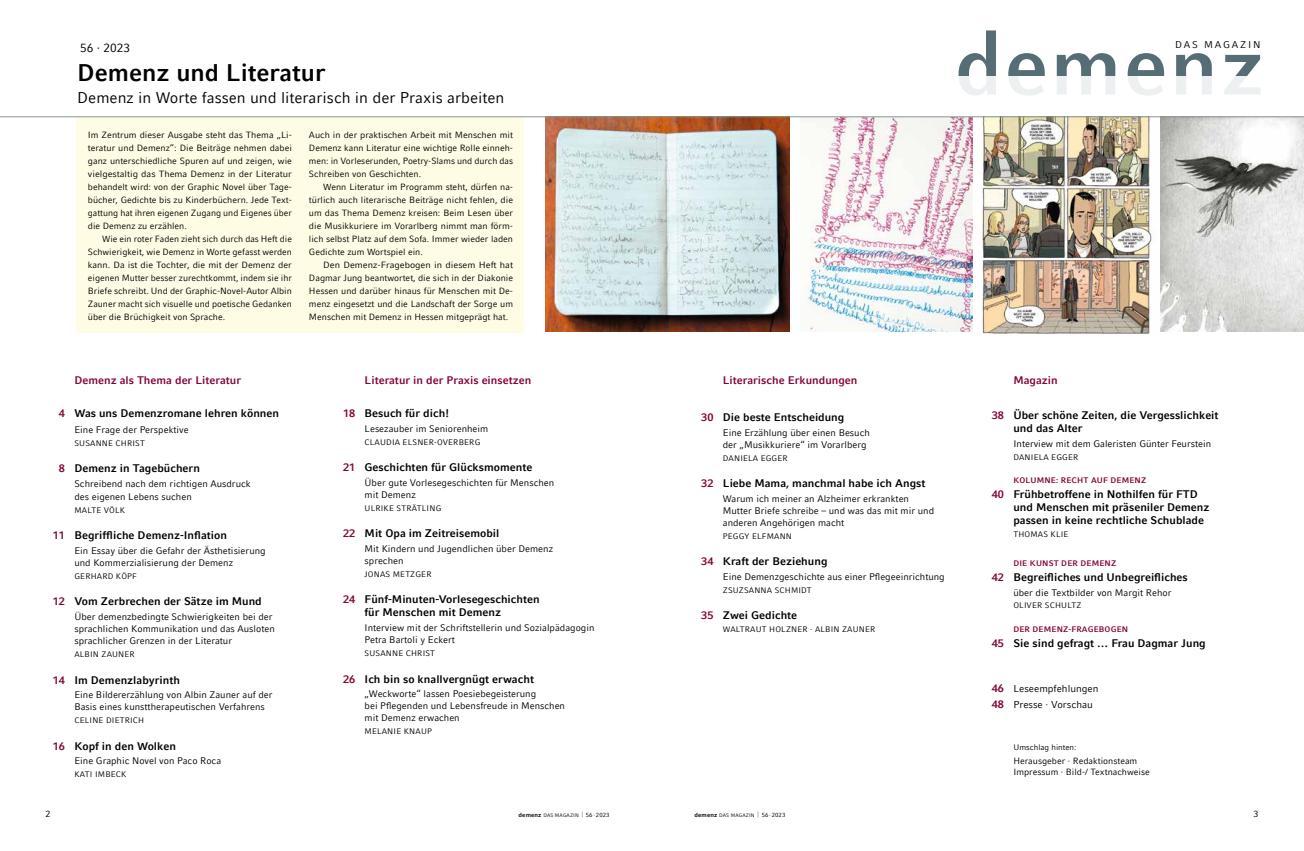
<style>
.page{position:relative;width:1304px;height:851px;background:#fff}
.page>*{position:absolute;margin:0;border:0;box-sizing:border-box;transform-origin:0 0}
.t1{font:700 24px "Compatil Fact LT Com";color:#000}
.t2{font:15.5px "Compatil Fact LT Com";color:#000}
.t3{font:12px "Compatil Fact LT Com";color:#000}
.t4{font:700 11px/13px "Compatil Fact LT Com";color:#000}
.t5{font:700 11px "Compatil Fact LT Com";color:#840338}
.t6{font:10px/15.8px "Compatil Fact LT Com";color:#000}
.t7{font:9.8px "Compatil Fact LT Com";letter-spacing:.185em;color:#000}
.t8{font:9.5px/12px "Compatil Fact LT Com";color:#000}
.t9{font:9px/13px "Compatil Fact LT Com";color:#000;text-align:justify}
.t10{font:9px/13px "Compatil Fact LT Com";color:#000;text-align:justify;scale:1.04 1}
.t11{font:8px "Compatil Fact LT Com";letter-spacing:.02em;color:#000}
.t12{font:700 8px "Compatil Fact LT Com";letter-spacing:.02em;color:#840338}
.t13{font:8px "Compatil Fact LT Com";color:#000}
.t14{font:5px "Compatil Fact LT Com";letter-spacing:.02em;color:#000}
.s1{color:#840338}
.s2{font-weight:700;font-size:11px;color:#840338}
.s3{font-weight:700;font-size:6px}
.s4{font-size:7.5px;color:#86978f}
.s5{font-size:6px}
</style>
<div class="page">
<div style="left:77px;top:117px;width:447px;height:215px;background:#fffce5"></div>
<svg style="left:959px;top:30px;width:302px;height:46px"></svg>
<div style="left:956px;top:76px;width:307px;height:27px;background:linear-gradient(to right,#f9fafb,#fafafb)"></div>
<img style="left:800px;top:118px;width:172px;height:213px">
<img style="left:978px;top:117px;width:179px;height:217px">
<img style="left:545px;top:117px;width:245px;height:214px">
<img style="left:1161px;top:117px;width:143px;height:215px">
<hr style="left:0;top:116px;width:1304px;height:1px;background:#86978f">
<h3 class="t3" style="left:80px;top:41px;width:52px">56 · 2023</h3>
<h1 class="t1" style="left:77px;top:58px;width:250px">Demenz und Literatur</h1>
<h2 class="t2" style="left:77px;top:88px;width:429px">Demenz in Worte fassen und literarisch in der Praxis arbeiten</h2>
<p class="t9" style="left:88px;top:128px;width:206px">Im Zentrum dieser Ausgabe steht das Thema „Li&shy;teratur und Demenz“: Die Beiträge nehmen dabei ganz unterschiedliche Spuren auf und zeigen, wie vielgestaltig das Thema Demenz in der Literatur behandelt wird: von der Graphic Novel über Tage&shy;bücher, Gedichte bis zu Kinderbüchern. Jede Text&shy;gattung hat ihren eigenen Zugang und Eigenes über die Demenz zu erzählen.</p>
<p class="t9" style="left:88px;top:232px;width:206px;text-indent:14px">Wie ein roter Faden zieht sich durch das Heft die Schwierigkeit, wie Demenz in Worte gefasst werden kann. Da ist die Tochter, die mit der Demenz der eigenen Mutter besser zurechtkommt, indem sie ihr Briefe schreibt. Und der Graphic-Novel-Autor Albin Zauner macht sich visuelle und poetische Gedanken über die Brüchigkeit von Sprache.</p>
<p class="t9" style="left:309px;top:128px;width:206px">Auch in der praktischen Arbeit mit Menschen mit Demenz kann Literatur eine wichtige Rolle einneh&shy;men: in Vorleserunden, Poetry-Slams und durch das Schreiben von Geschichten.</p>
<p class="t9" style="left:309px;top:180px;width:206px;text-indent:14px">Wenn Literatur im Programm steht, dürfen na&shy;türlich auch literarische Beiträge nicht fehlen, die um das Thema Demenz kreisen: Beim Lesen über die Musikkuriere im Vorarlberg nimmt man förm&shy;lich selbst Platz auf dem Sofa. Immer wieder laden Gedichte zum Wortspiel ein.</p>
<p class="t10" style="left:309px;top:258px;width:198px;text-indent:14px">Den Demenz-Fragebogen in diesem Heft hat Dagmar Jung beantwortet, die sich in der Diakonie Hessen und darüber hinaus für Menschen mit De&shy;menz eingesetzt und die Landschaft der Sorge um Menschen mit Demenz in Hessen mitgeprägt hat.</p>
<p class="t5" style="left:74px;top:374px;width:168px">Demenz als Thema der Literatur</p>
<p class="t4" style="left:59px;top:407px;width:222px"><span class="s1">4</span> Was uns Demenzromane lehren können</p>
<p class="t8" style="left:74px;top:424px;width:116px">Eine Frage der Perspektive</p>
<p class="t11" style="left:74px;top:438px;width:72px">SUSANNE CHRIST</p>
<p class="t4" style="left:59px;top:462px;width:142px"><span class="s1">8</span> Demenz in Tagebüchern</p>
<p class="t8" style="left:74px;top:477px;width:178px;line-height:13px">Schreibend nach dem richtigen Ausdruck des eigenen Lebens suchen</p>
<p class="t11" style="left:74px;top:505px;width:52px">MALTE VÖLK</p>
<p class="t4" style="left:53px;top:529px;width:176px"><span class="s1">11</span> Begriffliche Demenz-Inflation</p>
<p class="t8" style="left:74px;top:545px;width:193px">Ein Essay über die Gefahr der Ästhetisierung und Kommerzialisierung der Demenz</p>
<p class="t11" style="left:74px;top:571px;width:64px">GERHARD KÖPF</p>
<p class="t4" style="left:53px;top:595px;width:210px"><span class="s1">12</span> Vom Zerbrechen der Sätze im Mund</p>
<p class="t8" style="left:74px;top:611px;width:202px">Über demenzbedingte Schwierigkeiten bei der sprachlichen Kommunikation und das Ausloten sprachlicher Grenzen in der Literatur</p>
<p class="t11" style="left:74px;top:649px;width:62px">ALBIN ZAUNER</p>
<p class="t4" style="left:53px;top:673px;width:129px"><span class="s1">14</span> Im Demenzlabyrinth</p>
<p class="t8" style="left:74px;top:689px;width:200px">Eine Bildererzählung von Albin Zauner auf der<br>Basis eines kunsttherapeutischen Verfahrens</p>
<p class="t11" style="left:74px;top:715px;width:71px">CELINE DIETRICH</p>
<p class="t4" style="left:53px;top:739px;width:125px"><span class="s1">16</span> Kopf in den Wolken</p>
<p class="t8" style="left:74px;top:755px;width:148px">Eine Graphic Novel von Paco Roca</p>
<p class="t11" style="left:74px;top:769px;width:54px">KATI IMBECK</p>
<p class="t5" style="left:365px;top:374px;width:168px">Literatur in der Praxis einsetzen</p>
<p class="t4" style="left:343px;top:407px;width:107px"><span class="s1">18</span> Besuch für dich!</p>
<p class="t8" style="left:365px;top:423px;width:125px">Lesezauber im Seniorenheim</p>
<p class="t11" style="left:365px;top:437px;width:117px">CLAUDIA ELSNER-OVERBERG</p>
<p class="t4" style="left:343px;top:461px;width:191px"><span class="s1">21</span> Geschichten für Glücksmomente</p>
<p class="t8" style="left:365px;top:477px;width:191px">Über gute Vorlesegeschichten für Menschen mit Demenz</p>
<p class="t11" style="left:365px;top:503px;width:78px">ULRIKE STRÄTLING</p>
<p class="t4" style="left:343px;top:527px;width:158px"><span class="s1">22</span> Mit Opa im Zeitreisemobil</p>
<p class="t8" style="left:365px;top:543px;width:190px">Mit Kindern und Jugendlichen über Demenz sprechen</p>
<p class="t11" style="left:365px;top:569px;width:68px">JONAS METZGER</p>
<p class="t4" style="left:365px;top:593px;width:177px;text-indent:-22px"><span class="s1">24</span> Fünf-Minuten-Vorlesegeschichten für Menschen mit Demenz</p>
<p class="t8" style="left:365px;top:622px;width:231px">Interview mit der Schriftstellerin und Sozialpädagogin<br>Petra Bartoli y Eckert</p>
<p class="t11" style="left:365px;top:648px;width:72px">SUSANNE CHRIST</p>
<p class="t4" style="left:343px;top:672px;width:193px"><span class="s1">26</span> Ich bin so knallvergnügt erwacht</p>
<p class="t8" style="left:365px;top:688px;width:202px">„Weckworte“ lassen Poesiebegeisterung<br>bei Pflegenden und Lebensfreude in Menschen mit Demenz erwachen</p>
<p class="t11" style="left:365px;top:726px;width:69px">MELANIE KNAUP</p>
<p class="t7" style="left:1175px;top:39px;width:87px">DAS MAGAZIN</p>
<p class="t5" style="left:723px;top:374px;width:136px">Literarische Erkundungen</p>
<p class="t4" style="left:701px;top:411px;width:145px"><span class="s1">30</span> Die beste Entscheidung</p>
<p class="t8" style="left:723px;top:427px;width:149px">Eine Erzählung über einen Besuch der „Musikkuriere“ im Vorarlberg</p>
<p class="t11" style="left:723px;top:453px;width:66px">DANIELA EGGER</p>
<p class="t4" style="left:701px;top:477px;width:226px"><span class="s1">32</span> Liebe Mama, manchmal habe ich Angst</p>
<p class="t8" style="left:723px;top:493px;width:213px">Warum ich meiner an Alzheimer erkrankten<br>Mutter Briefe schreibe – und was das mit mir und anderen Angehörigen macht</p>
<p class="t11" style="left:723px;top:531px;width:71px">PEGGY ELFMANN</p>
<p class="t4" style="left:701px;top:555px;width:128px"><span class="s1">34</span> Kraft der Beziehung</p>
<p class="t8" style="left:723px;top:571px;width:223px">Eine Demenzgeschichte aus einer Pflegeeinrichtung</p>
<p class="t11" style="left:723px;top:585px;width:90px">ZSUZSANNA SCHMIDT</p>
<p class="t4" style="left:701px;top:609px;width:97px"><span class="s1">35</span> Zwei Gedichte</p>
<p class="t11" style="left:723px;top:624px;width:154px">WALTRAUT HOLZNER · ALBIN ZAUNER</p>
<p class="t5" style="left:1013px;top:374px;width:46px">Magazin</p>
<p class="t4" style="left:1013px;top:408px;width:207px;text-indent:-22px"><span class="s1">38</span> Über schöne Zeiten, die Vergesslichkeit und das Alter</p>
<p class="t8" style="left:1013px;top:437px;width:199px">Interview mit dem Galeristen Günter Feurstein</p>
<p class="t11" style="left:1013px;top:452px;width:66px">DANIELA EGGER</p>
<p class="t12" style="left:1013px;top:475px;width:134px">KOLUMNE: RECHT AUF DEMENZ</p>
<p class="t4" style="left:1013px;top:487px;width:198px;text-indent:-22px"><span class="s1">40</span> Frühbetroffene in Nothilfen für FTD und Menschen mit präseniler Demenz passen in keine rechtliche Schublade</p>
<p class="t11" style="left:1013px;top:529px;width:57px">THOMAS KLIE</p>
<p class="t12" style="left:1013px;top:558px;width:104px">DIE KUNST DER DEMENZ</p>
<p class="t4" style="left:992px;top:570px;width:198px"><span class="s1">42</span> Begreifliches und Unbegreifliches</p>
<p class="t8" style="left:1013px;top:586px;width:160px">über die Textbilder von Margit Rehor</p>
<p class="t11" style="left:1013px;top:601px;width:69px">OLIVER SCHULTZ</p>
<p class="t12" style="left:1013px;top:624px;width:116px">DER DEMENZ-FRAGEBOGEN</p>
<p class="t4" style="left:992px;top:636px;width:215px"><span class="s1">45</span> Sie sind gefragt … Frau Dagmar Jung</p>
<p class="t6" style="left:992px;top:680px;width:108px"><span class="s2">46</span> Leseempfehlungen<br><span class="s2">48</span> Presse · Vorschau</p>
<p class="t13" style="left:1013px;top:742px;width:65px">Umschlag hinten:</p>
<p class="t9" style="left:1013px;top:755px;width:138px;line-height:11px">Herausgeber · Redaktionsteam<br>Impressum · Bild-/ Textnachweise</p>
<p class="t9" style="left:45px;top:806px;width:7px">2</p>
<p class="t14" style="left:519px;top:811px;width:92px"><span class="s3">demenz</span> DAS MAGAZIN <span class="s4">|</span> <span class="s5">56 · 2023</span></p>
<p class="t14" style="left:694px;top:811px;width:92px"><span class="s3">demenz</span> DAS MAGAZIN <span class="s4">|</span> <span class="s5">56 · 2023</span></p>
<p class="t9" style="left:1254px;top:806px;width:7px">3</p>
</div>
